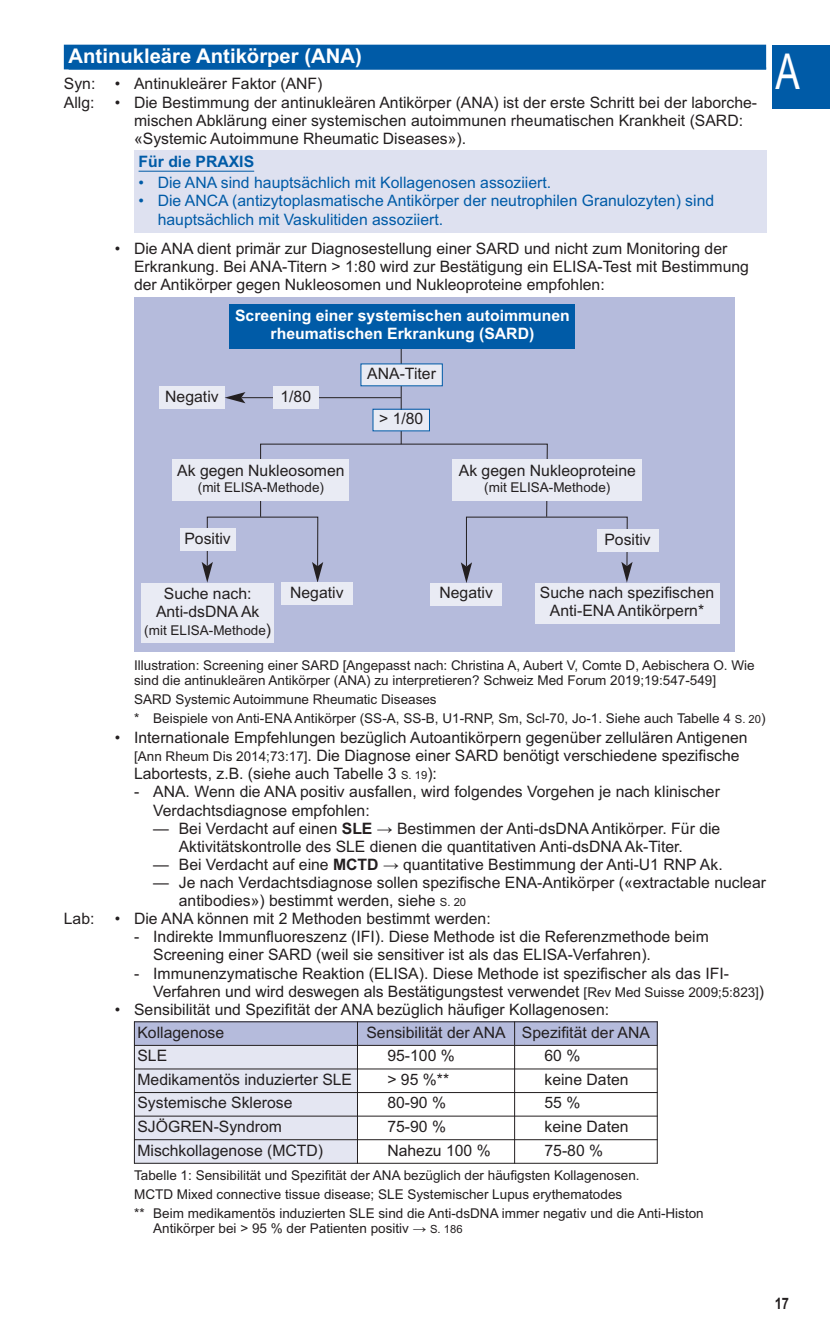
<style>
.page{position:relative;width:830px;height:1340px;background:#fff}
.page>*{position:absolute;margin:0;border:0;box-sizing:border-box;transform-origin:0 0}
.t1{font:49.5px "Arial Narrow";color:#fff;scale:.9 1}
.t2{font:700 20.25px "Arial";color:#fff}
.t3{font:15.75px/18.2px "Arial";color:#231f20}
.t4{font:15.75px/18px "Arial";color:#005ba7}
.t5{font:700 15.75px/18px "Arial";color:#fff;text-align:center}
.t6{font:700 15.75px "Arial";color:#005ba7}
.t7{font:700 15.75px "Arial Narrow";color:#231f20}
.t8{font:13.5px/18.7px "Arial";color:#231f20}
.s1{font-size:15.75px}
.s2{font-size:11.25px}
.s3{font-size:13.5px}
.s4{font-weight:700}
</style>
<div class="page">
<div style="left:772px;top:45px;width:57px;height:63px;background:#005ba7"></div>
<div style="left:64px;top:45px;width:701px;height:24px;background:#005ba7"></div>
<hr style="left:69px;top:67px;width:696px;height:3px;background:#005ba7">
<div style="left:134px;top:150px;width:631px;height:83px;background:#dee1f0"></div>
<hr style="left:138px;top:171px;width:116px;height:1px;background:#005ba7">
<div style="left:134px;top:297px;width:599px;height:354px;background:#b5bbdc"></div>
<svg style="left:201px;top:516px;width:122px;height:67px"></svg>
<hr style="left:400px;top:342px;width:1px;height:102px;background:#231f20">
<div style="left:230px;top:304px;width:344px;height:44px;background:#005ba7"></div>
<div style="left:373px;top:409px;width:56px;height:21px;background:#e9ebf4"></div>
<div style="left:372px;top:409px;width:57px;height:22px;border:1px solid #005ba7"></div>
<div style="left:361px;top:364px;width:81px;height:21px;background:#e9ebf4"></div>
<div style="left:159px;top:386px;width:65px;height:23px;background:#e9ebf4"></div>
<div style="left:281px;top:582px;width:71px;height:23px;background:#e9ebf4"></div>
<div style="left:180px;top:528px;width:55px;height:23px;background:#e9ebf4"></div>
<svg style="left:461px;top:516px;width:171px;height:67px"></svg>
<div style="left:430px;top:583px;width:72px;height:22px;background:#e9ebf4"></div>
<div style="left:596px;top:529px;width:62px;height:23px;background:#e9ebf4"></div>
<div style="left:173px;top:459px;width:176px;height:41px;background:#e9ebf4"></div>
<div style="left:141px;top:583px;width:133px;height:59px;background:#e9ebf4"></div>
<div style="left:534px;top:582px;width:185px;height:41px;background:#e9ebf4"></div>
<div style="left:452px;top:459px;width:189px;height:41px;background:#e9ebf4"></div>
<hr style="left:241px;top:397px;width:159px;height:1px;background:#231f20">
<svg style="left:224px;top:392px;width:21px;height:11px"></svg>
<div style="left:273px;top:386px;width:45px;height:23px;background:#e9ebf4"></div>
<div style="left:134px;top:1021px;width:223px;height:24px;background:#b5bbdc"></div>
<div style="left:357px;top:1021px;width:157px;height:24px;background:#b5bbdc"></div>
<div style="left:514px;top:1021px;width:143px;height:24px;background:#b5bbdc"></div>
<div style="left:134px;top:1045px;width:223px;height:23px;background:#e4e6f2"></div>
<div style="left:134px;top:1068px;width:223px;height:24px;background:#e4e6f2"></div>
<div style="left:134px;top:1092px;width:223px;height:24px;background:#e4e6f2"></div>
<div style="left:134px;top:1116px;width:223px;height:23px;background:#e4e6f2"></div>
<div style="left:134px;top:1139px;width:223px;height:24px;background:#e4e6f2"></div>
<hr style="left:134px;top:1021px;width:1px;height:142px;background:#231f20">
<hr style="left:357px;top:1021px;width:1px;height:142px;background:#231f20">
<hr style="left:514px;top:1021px;width:1px;height:142px;background:#231f20">
<hr style="left:656px;top:1021px;width:1px;height:142px;background:#231f20">
<hr style="left:134px;top:1021px;width:523px;height:1px;background:#231f20">
<hr style="left:134px;top:1045px;width:523px;height:1px;background:#231f20">
<hr style="left:134px;top:1068px;width:523px;height:1px;background:#231f20">
<hr style="left:134px;top:1092px;width:523px;height:1px;background:#231f20">
<hr style="left:134px;top:1115px;width:523px;height:1px;background:#231f20">
<hr style="left:134px;top:1139px;width:523px;height:1px;background:#231f20">
<hr style="left:134px;top:1162px;width:523px;height:1px;background:#231f20">
<p class="t2" style="left:69px;top:44px;width:294px">Antinukleäre Antikörper (ANA)</p>
<p class="t3" style="left:64px;top:75px;width:260px">Syn: • Antinukleärer Faktor (ANF)<br>Allg:</p>
<p class="t3" style="left:134px;top:93px;width:624px;text-indent:-19px">• Die Bestimmung der antinukleären Antikörper (ANA) ist der erste Schritt bei der laborche&shy;mischen Abklärung einer systemischen autoimmunen rheumatischen Krankheit (SARD: «Systemic Autoimmune Rheumatic Diseases»).</p>
<p class="t6" style="left:138px;top:152px;width:117px">Für die PRAXIS</p>
<p class="t4" style="left:138px;top:174px;width:414px">• Die ANA sind hauptsächlich mit Kollagenosen assoziiert.</p>
<p class="t4" style="left:158px;top:192px;width:557px;text-indent:-19px">• Die ANCA (antizytoplasmatische Antikörper der neutrophilen Granulozyten) sind hauptsächlich mit Vaskulitiden assoziiert.</p>
<p class="t3" style="left:134px;top:240px;width:616px;text-indent:-19px">• Die ANA dient primär zur Diagnosestellung einer SARD und nicht zum Monitoring der<br>Erkrankung. Bei ANA-Titern &gt; 1:80 wird zur Bestätigung ein ELISA-Test mit Bestimmung der Antikörper gegen Nukleosomen und Nukleoproteine empfohlen:</p>
<p class="t5" style="left:235px;top:306px;width:336px">Screening einer systemischen autoimmunen rheumatischen Erkrankung (SARD)</p>
<p class="t3" style="left:165px;top:387px;width:55px">Negativ</p>
<p class="t3" style="left:280px;top:387px;width:32px">1/80</p>
<p class="t3" style="left:177px;top:461px;width:169px">Ak gegen Nukleosomen</p>
<p class="t8" style="left:198px;top:478px;width:128px">(mit ELISA-Methode)</p>
<p class="t3" style="left:184px;top:529px;width:48px">Positiv</p>
<p class="t3" style="left:367px;top:364px;width:70px">ANA-Titer</p>
<p class="t3" style="left:379px;top:409px;width:46px">&gt; 1/80</p>
<p class="t3" style="left:458px;top:461px;width:178px">Ak gegen Nukleoproteine</p>
<p class="t8" style="left:484px;top:478px;width:128px">(mit ELISA-Methode)</p>
<p class="t3" style="left:604px;top:530px;width:48px">Positiv</p>
<h1 class="t1" style="left:775px;top:43px;width:29px">A</h1>
<p class="t3" style="left:156px;top:584px;width:105px;text-align:center">Suche nach:<br>Anti-dsDNA Ak</p>
<p class="t8" style="left:144px;top:621px;width:128px">(mit ELISA-Methode<span class="s1">)</span></p>
<p class="t3" style="left:290px;top:583px;width:55px">Negativ</p>
<p class="t3" style="left:439px;top:584px;width:55px">Negativ</p>
<p class="t3" style="left:539px;top:583px;width:176px;text-align:center">Suche nach spezifischen<br>Anti-ENA Antikörpern*</p>
<p class="t8" style="left:134px;top:657px;width:622px;line-height:15.5px">Illustration: Screening einer SARD [Angepasst nach: Christina A, Aubert V, Comte D, Aebischera O. Wie sind die antinukleären Antikörper (ANA) zu interpretieren? Schweiz Med Forum 2019;19:547-549]</p>
<p class="t8" style="left:134px;top:690px;width:632px">SARD Systemic Autoimmune Rheumatic Diseases<br>* Beispiele von Anti-ENA Antikörper (SS-A, SS-B, U1-RNP, Sm, Scl-70, Jo-1. Siehe auch Tabelle 4 <span class="s2">S. 20</span>)</p>
<p class="t3" style="left:134px;top:728px;width:614px;text-indent:-19px">• Internationale Empfehlungen bezüglich Autoantikörpern gegenüber zellulären Antigenen <span class="s3">[Ann Rheum Dis 2014;73:17]</span>. Die Diagnose einer SARD benötigt verschiedene spezifische<br>Labortests, z.B. (siehe auch Tabelle 3 <span class="s2">S. 19</span>):</p>
<p class="t3" style="left:153px;top:782px;width:568px;text-indent:-19px">- ANA. Wenn die ANA positiv ausfallen, wird folgendes Vorgehen je nach klinischer<br>Verdachtsdiagnose empfohlen:</p>
<p class="t3" style="left:179px;top:819px;width:543px;text-indent:-26px">— Bei Verdacht auf einen <span class="s4">SLE</span> → Bestimmen der Anti-dsDNA Antikörper. Für die<br>Aktivitätskontrolle des SLE dienen die quantitativen Anti-dsDNA Ak-Titer.</p>
<p class="t3" style="left:153px;top:855px;width:570px">— Bei Verdacht auf eine <span class="s4">MCTD</span> → quantitative Bestimmung der Anti-U1 RNP Ak.</p>
<p class="t3" style="left:179px;top:873px;width:588px;text-indent:-26px">— Je nach Verdachtsdiagnose sollen spezifische ENA-Antikörper («extractable nuclear antibodies») bestimmt werden, siehe <span class="s2">S. 20</span></p>
<p class="t3" style="left:64px;top:909px;width:32px">Lab:</p>
<p class="t3" style="left:115px;top:909px;width:377px">• Die ANA können mit 2 Methoden bestimmt werden:</p>
<p class="t3" style="left:153px;top:927px;width:556px;text-indent:-19px">- Indirekte Immunfluoreszenz (IFI). Diese Methode ist die Referenzmethode beim<br>Screening einer SARD (weil sie sensitiver ist als das ELISA-Verfahren).</p>
<p class="t3" style="left:153px;top:964px;width:612px;text-indent:-19px">- Immunenzymatische Reaktion (ELISA). Diese Methode ist spezifischer als das IFI-<br>Verfahren und wird deswegen als Bestätigungstest verwendet <span class="s3">[Rev Med Suisse 2009;5:823]</span>)</p>
<p class="t3" style="left:115px;top:1000px;width:495px">• Sensibilität und Spezifität der ANA bezüglich häufiger Kollagenosen:</p>
<p class="t3" style="left:137px;top:1023px;width:88px">Kollagenose</p>
<p class="t3" style="left:366px;top:1023px;width:285px">Sensibilität der ANA Spezifität der ANA</p>
<p class="t3" style="left:137px;top:1046px;width:31px">SLE</p>
<p class="t3" style="left:387px;top:1046px;width:69px">95-100 %</p>
<p class="t3" style="left:544px;top:1046px;width:37px">60 %</p>
<p class="t3" style="left:137px;top:1070px;width:216px">Medikamentös induzierter SLE</p>
<p class="t3" style="left:387px;top:1070px;width:63px">&gt; 95 %**</p>
<p class="t3" style="left:544px;top:1070px;width:86px">keine Daten</p>
<p class="t3" style="left:137px;top:1093px;width:156px">Systemische Sklerose</p>
<p class="t3" style="left:387px;top:1093px;width:60px">80-90 %</p>
<p class="t3" style="left:544px;top:1093px;width:37px">55 %</p>
<p class="t3" style="left:137px;top:1117px;width:146px">SJÖGREN-Syndrom</p>
<p class="t3" style="left:387px;top:1117px;width:60px">75-90 %</p>
<p class="t3" style="left:544px;top:1117px;width:86px">keine Daten</p>
<p class="t3" style="left:137px;top:1140px;width:187px">Mischkollagenose (MCTD)</p>
<p class="t3" style="left:387px;top:1140px;width:105px">Nahezu 100 %</p>
<p class="t3" style="left:544px;top:1140px;width:60px">75-80 %</p>
<p class="t8" style="left:134px;top:1166px;width:571px">Tabelle 1: Sensibilität und Spezifität der ANA bezüglich der häufigsten Kollagenosen.<br>MCTD Mixed connective tissue disease; SLE Systemischer Lupus erythematodes<br>** Beim medikamentös induzierten SLE sind die Anti-dsDNA immer negativ und die Anti-Histon</p>
<p class="t8" style="left:153px;top:1219px;width:311px">Antikörper bei &gt; 95 % der Patienten positiv → <span class="s2">S. 186</span></p>
<p class="t7" style="left:774px;top:1294px;width:16px">17</p>
</div>
